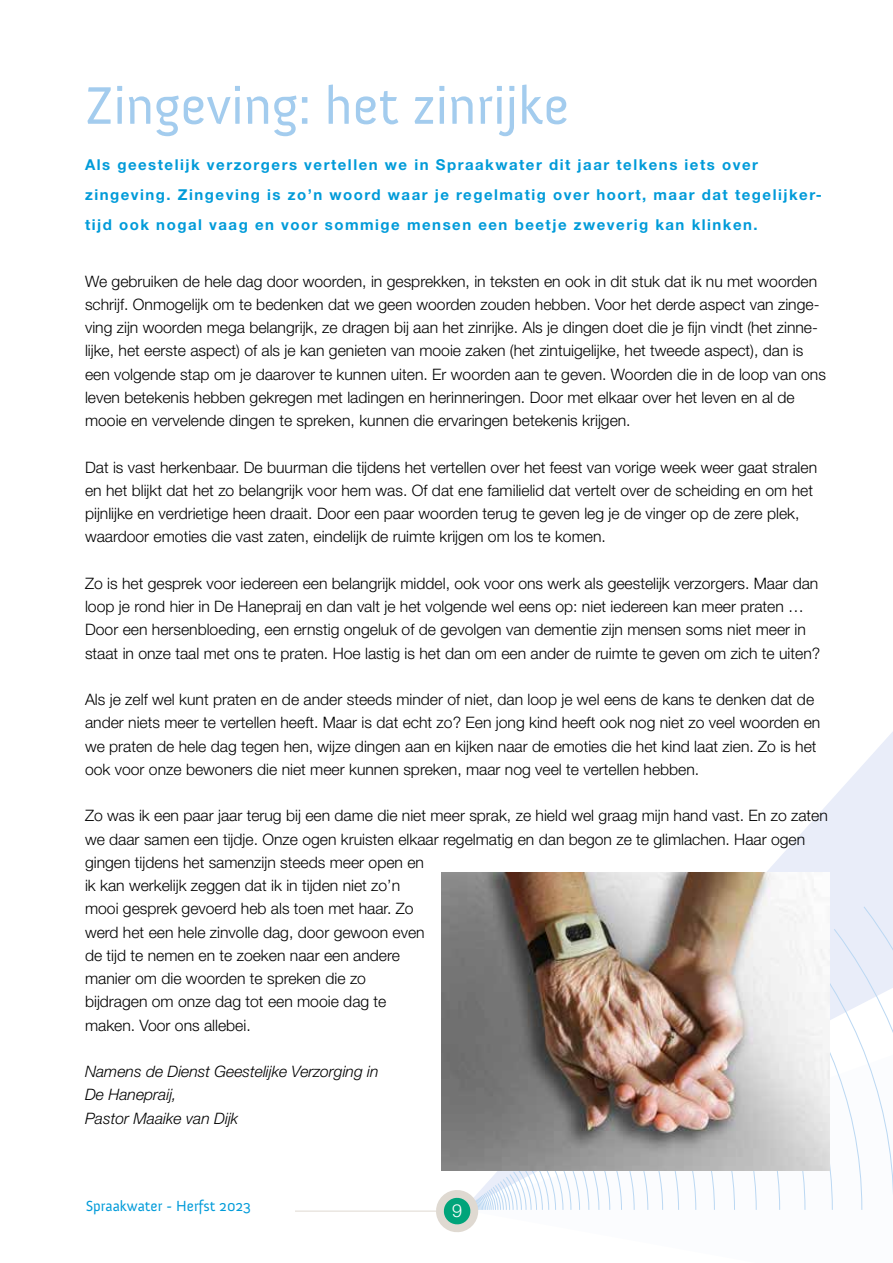
<style>
.page{position:relative;width:893px;height:1263px;background:#fff}
.page>*{position:absolute;margin:0;border:0;box-sizing:border-box;transform-origin:0 0}
.t1{font:54px "Anivers";color:#a3ccee}
.t2{font:300 18px "Helvetica Neue LT Std";color:#fff}
.t3{font:300 15.75px/23.2px "Helvetica Neue LT Std";color:#000}
.t4{font:italic 300 15.75px/23.2px "Helvetica Neue LT Std";color:#000}
.t5{font:700 15px/30px "Helvetica Neue LT Std";letter-spacing:.1em;color:#009bd9}
.t6{font:15px "Anivers";color:#009bd9}
</style>
<div class="page">
<svg style="left:663px;top:750px;width:230px;height:460px"></svg>
<hr style="left:295px;top:1211px;width:166px;height:1px;background:#dfd9d1">
<svg style="left:434px;top:1009px;width:229px;height:223px"></svg>
<img style="left:442px;top:872px;width:387px;height:298px">
<h1 class="t1" style="left:85px;top:76px;width:486px">Zingeving: het zinrijke</h1>
<p class="t5" style="left:85px;top:150px;width:738px">Als geestelijk verzorgers vertellen we in Spraakwater dit jaar telkens iets over zingeving. Zingeving is zo’n woord waar je regelmatig over hoort, maar dat tegelijker&shy;tijd ook nogal vaag en voor sommige mensen een beetje zweverig kan klinken.</p>
<p class="t3" style="left:85px;top:269px;width:742px">We gebruiken de hele dag door woorden, in gesprekken, in teksten en ook in dit stuk dat ik nu met woorden schrijf. Onmogelijk om te bedenken dat we geen woorden zouden hebben. Voor het derde aspect van zinge&shy;ving zijn woorden mega belangrijk, ze dragen bij aan het zinrijke. Als je dingen doet die je fijn vindt (het zinne&shy;lijke, het eerste aspect) of als je kan genieten van mooie zaken (het zintuigelijke, het tweede aspect), dan is een volgende stap om je daarover te kunnen uiten. Er woorden aan te geven. Woorden die in de loop van ons leven betekenis hebben gekregen met ladingen en herinneringen. Door met elkaar over het leven en al de mooie en vervelende dingen te spreken, kunnen die ervaringen betekenis krijgen.</p>
<p class="t3" style="left:85px;top:455px;width:734px">Dat is vast herkenbaar. De buurman die tijdens het vertellen over het feest van vorige week weer gaat stralen en het blijkt dat het zo belangrijk voor hem was. Of dat ene familielid dat vertelt over de scheiding en om het pijnlijke en verdrietige heen draait. Door een paar woorden terug te geven leg je de vinger op de zere plek, waardoor emoties die vast zaten, eindelijk de ruimte krijgen om los te komen.</p>
<p class="t3" style="left:85px;top:571px;width:737px">Zo is het gesprek voor iedereen een belangrijk middel, ook voor ons werk als geestelijk verzorgers. Maar dan loop je rond hier in De Hanepraij en dan valt je het volgende wel eens op: niet iedereen kan meer praten … Door een hersenbloeding, een ernstig ongeluk of de gevolgen van dementie zijn mensen soms niet meer in staat in onze taal met ons te praten. Hoe lastig is het dan om een ander de ruimte te geven om zich te uiten?</p>
<p class="t3" style="left:85px;top:687px;width:737px">Als je zelf wel kunt praten en de ander steeds minder of niet, dan loop je wel eens de kans te denken dat de ander niets meer te vertellen heeft. Maar is dat echt zo? Een jong kind heeft ook nog niet zo veel woorden en we praten de hele dag tegen hen, wijze dingen aan en kijken naar de emoties die het kind laat zien. Zo is het ook voor onze bewoners die niet meer kunnen spreken, maar nog veel te vertellen hebben.</p>
<p class="t3" style="left:85px;top:804px;width:744px">Zo was ik een paar jaar terug bij een dame die niet meer sprak, ze hield wel graag mijn hand vast. En zo zaten we daar samen een tijdje. Onze ogen kruisten elkaar regelmatig en dan begon ze te glimlachen. Haar ogen gingen tijdens het samenzijn steeds meer open en<br>ik kan werkelijk zeggen dat ik in tijden niet zo’n<br>mooi gesprek gevoerd heb als toen met haar. Zo<br>werd het een hele zinvolle dag, door gewoon even<br>de tijd te nemen en te zoeken naar een andere<br>manier om die woorden te spreken die zo<br>bijdragen om onze dag tot een mooie dag te<br>maken. Voor ons allebei.</p>
<p class="t4" style="left:85px;top:1059px;width:295px">Namens de Dienst Geestelijke Verzorging in<br>De Hanepraij,<br>Pastor Maaike van Dijk</p>
<p class="t6" style="left:86px;top:1198px;width:167px">Spraakwater - Herfst 2023</p>
<p class="t2" style="left:452px;top:1199px;width:12px">9</p>
</div>
